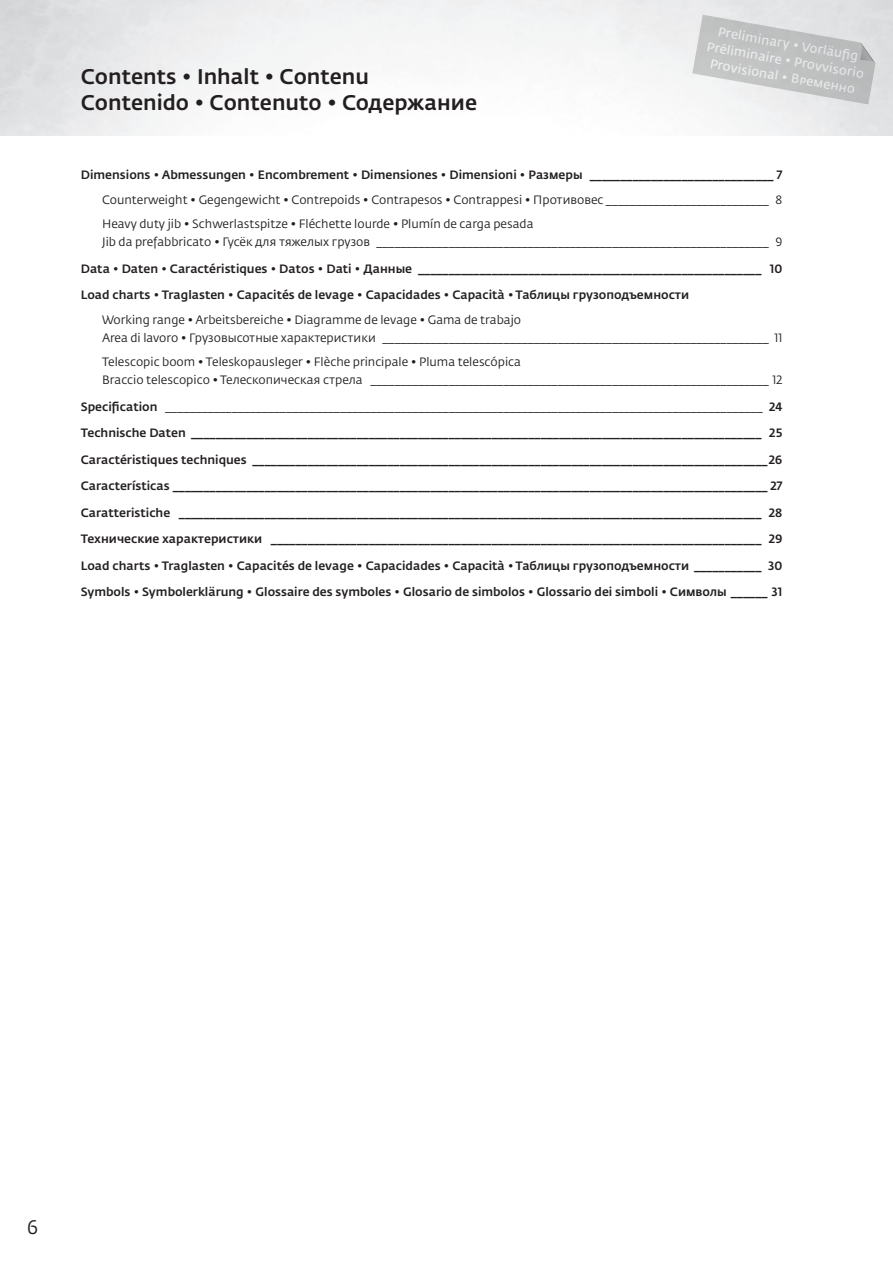
<style>
.page{position:relative;width:893px;height:1263px;background:#fff}
.page>*{position:absolute;margin:0;border:0;box-sizing:border-box;transform-origin:0 0}
.t1{font:500 21px/25.2px "Fedra Sans Pro";color:#231f20}
.t2{font:19.5px "Fedra Sans Pro";color:#231f20}
.t3{font:600 12.75px/16.5px "Fedra Sans Pro";color:#fff;text-align:center}
.t4{font:500 12px "Fedra Sans Pro";color:#231f20}
.t5{font:12px/18px "Fedra Sans Pro";color:#231f20}
.s1{font-weight:500}
</style>
<div class="page">
<svg style="left:692px;top:15px;width:183px;height:89px;background:#cdcecf"></svg>
<h1 class="t1" style="left:81px;top:64px;width:398px">Contents • Inhalt • Contenu<br>Contenido • Contenuto • Содержание</h1>
<p class="t3" style="left:711px;top:22px;width:161px;rotate:10deg">Preliminary • Vorläufi g<br>Préliminaire • Provvisorio<br>Provisional • Временно</p>
<p class="t4" style="left:81px;top:168px;width:703px">Dimensions • Abmessungen • Encombrement • Dimensiones • Dimensioni • Размеры ______________________________ 7</p>
<p class="t5" style="left:102px;top:187px;width:682px;line-height:24.5px">Counterweight • Gegengewicht • Contrepoids • Contrapesos • Contrappesi • Противовес ___________________________ 8<br>Heavy duty jib • Schwerlastspitze • Fléchette lourde • Plumín de carga pesada</p>
<p class="t5" style="left:102px;top:233px;width:682px">Jib da prefabbricato • Гусёк для тяжелых грузов _________________________________________________________________ 9</p>
<p class="t4" style="left:81px;top:261px;width:703px">Data • Daten • Caractéristiques • Datos • Dati • Данные ________________________________________________________ 10</p>
<p class="t4" style="left:81px;top:288px;width:610px">Load charts • Traglasten • Capacités de levage • Capacidades • Capacità • Таблицы грузоподъемности</p>
<p class="t5" style="left:102px;top:310px;width:682px">Working range • Arbeitsbereiche • Diagramme de levage • Gama de trabajo<br>Area di lavoro • Грузовысотные характеристики ________________________________________________________________ 11</p>
<p class="t5" style="left:102px;top:353px;width:682px">Telescopic boom • Teleskopausleger • Flèche principale • Pluma telescópica<br>Braccio telescopico • Телескопическая стрела __________________________________________________________________ 12</p>
<p class="t5" style="left:81px;top:397px;width:703px"><span class="s1">Specification</span> ___________________________________________________________________________________________________ <span class="s1">24</span></p>
<p class="t4" style="left:81px;top:425px;width:703px">Technische Daten _____________________________________________________________________________________________ 25</p>
<p class="t4" style="left:81px;top:452px;width:703px">Caractéristiques techniques ____________________________________________________________________________________26</p>
<p class="t4" style="left:81px;top:478px;width:703px">Características _________________________________________________________________________________________________ 27</p>
<p class="t4" style="left:81px;top:505px;width:703px">Caratteristiche _______________________________________________________________________________________________ 28</p>
<p class="t4" style="left:81px;top:531px;width:703px">Технические характеристики ________________________________________________________________________________ 29</p>
<p class="t4" style="left:81px;top:558px;width:703px">Load charts • Traglasten • Capacités de levage • Capacidades • Capacità • Таблицы грузоподъемности ___________ 30</p>
<p class="t4" style="left:81px;top:584px;width:703px">Symbols • Symbolerklärung • Glossaire des symboles • Glosario de simbolos • Glossario dei simboli • Символы ______ 31</p>
<h2 class="t2" style="left:27px;top:1215px;width:13px">6</h2>
</div>
